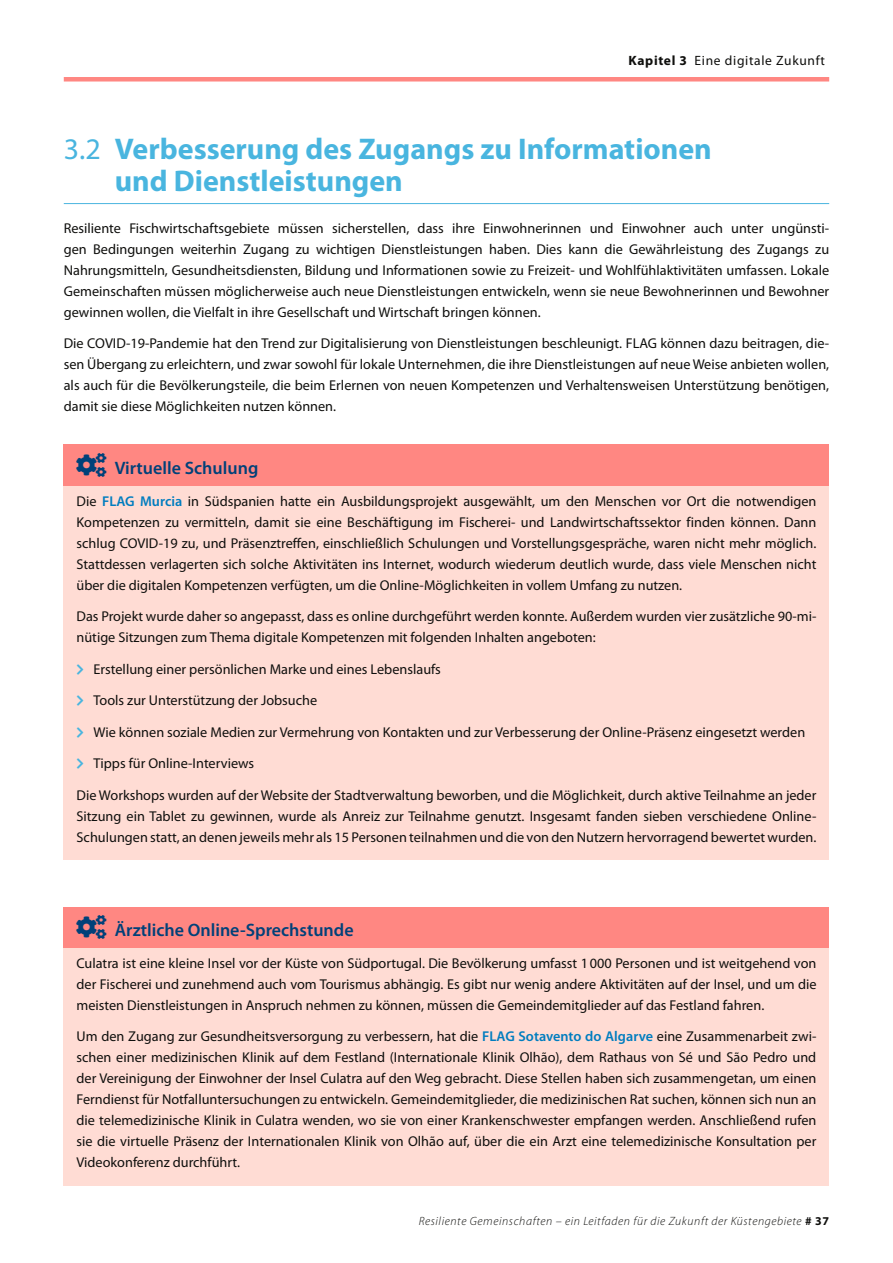
<style>
.page{position:relative;width:893px;height:1263px;background:#fff}
.page>*{position:absolute;margin:0;border:0;box-sizing:border-box;transform-origin:0 0}
.t1{font:700 30px/31.5px "Myriad Pro";color:#49b5df}
.t2{font:600 18px "Myriad Pro";color:#004179}
.t3{font:14.25px/21px "Myriad Pro";color:#0f0f0d;text-align:justify}
.t4{font:13.5px "Myriad Pro";letter-spacing:.05em;color:#0f0f0d}
.t5{font:italic 300 12px "Myriad Pro";letter-spacing:.05em;color:#0f0f0d}
.s1{font-weight:700}
.s2{font-weight:400}
.s3{font-weight:600;color:#007dbf}
.s4{font-weight:700;font-style:normal}
</style>
<div class="page">
<div style="left:64px;top:77px;width:765px;height:5px;background:#ff8782"></div>
<hr style="left:64px;top:203px;width:765px;height:1px;background:#49b5df">
<div style="left:64px;top:444px;width:765px;height:49px;background:#ff8782"></div>
<div style="left:64px;top:486px;width:765px;height:122px;background:#ffdcd4"></div>
<div style="left:64px;top:602px;width:765px;height:58px;background:#ffdcd4"></div>
<div style="left:64px;top:654px;width:765px;height:38px;background:#ffdcd4"></div>
<div style="left:64px;top:686px;width:765px;height:37px;background:#ffdcd4"></div>
<div style="left:64px;top:717px;width:765px;height:38px;background:#ffdcd4"></div>
<div style="left:64px;top:749px;width:765px;height:37px;background:#ffdcd4"></div>
<div style="left:64px;top:780px;width:765px;height:80px;background:#ffdcd4"></div>
<div style="left:64px;top:906px;width:765px;height:49px;background:#ff8782"></div>
<div style="left:64px;top:948px;width:765px;height:80px;background:#ffdcd4"></div>
<div style="left:64px;top:1022px;width:765px;height:163px;background:#ffdcd4"></div>
<p class="t4" style="left:628px;top:52px;width:198px"><span class="s1">Kapitel 3</span> Eine digitale Zukunft</p>
<h1 class="t1" style="left:115px;top:132px;width:598px;text-indent:-51px"><span class="s2">3.2</span> Verbesserung des Zugangs zu Informationen und Dienstleistungen</h1>
<p class="t3" style="left:64px;top:217px;width:767px">Resiliente Fischwirtschaftsgebiete müssen sicherstellen, dass ihre Einwohnerinnen und Einwohner auch unter ungünsti&shy;gen Bedingungen weiterhin Zugang zu wichtigen Dienstleistungen haben. Dies kann die Gewährleistung des Zugangs zu Nahrungsmitteln, Gesundheitsdiensten, Bildung und Informationen sowie zu Freizeit- und Wohlfühlaktivitäten umfassen. Lokale Gemeinschaften müssen möglicherweise auch neue Dienstleistungen entwickeln, wenn sie neue Bewohnerinnen und Bewohner gewinnen wollen, die Vielfalt in ihre Gesellschaft und Wirtschaft bringen können.</p>
<p class="t3" style="left:64px;top:333px;width:767px">Die COVID-19-Pandemie hat den Trend zur Digitalisierung von Dienstleistungen beschleunigt. FLAG können dazu beitragen, die&shy;sen Übergang zu erleichtern, und zwar sowohl für lokale Unternehmen, die ihre Dienstleistungen auf neue Weise anbieten wollen, als auch für die Bevölkerungsteile, die beim Erlernen von neuen Kompetenzen und Verhaltensweisen Unterstützung benötigen, damit sie diese Möglichkeiten nutzen können.</p>
<p class="t2" style="left:115px;top:457px;width:145px">Virtuelle Schulung</p>
<p class="t3" style="left:77px;top:490px;width:741px">Die <span class="s3">FLAG Murcia</span> in Südspanien hatte ein Ausbildungsprojekt ausgewählt, um den Menschen vor Ort die notwendigen Kompetenzen zu vermitteln, damit sie eine Beschäftigung im Fischerei- und Landwirtschaftssektor finden können. Dann schlug COVID-19 zu, und Präsenztreffen, einschließlich Schulungen und Vorstellungsgespräche, waren nicht mehr möglich.<br>Stattdessen verlagerten sich solche Aktivitäten ins Internet, wodurch wiederum deutlich wurde, dass viele Menschen nicht über die digitalen Kompetenzen verfügten, um die Online-Möglichkeiten in vollem Umfang zu nutzen.</p>
<p class="t3" style="left:77px;top:606px;width:741px">Das Projekt wurde daher so angepasst, dass es online durchgeführt werden konnte. Außerdem wurden vier zusätzliche 90-mi&shy;nütige Sitzungen zum Thema digitale Kompetenzen mit folgenden Inhalten angeboten:</p>
<p class="t3" style="left:94px;top:658px;width:349px">Erstellung einer persönlichen Marke und eines Lebenslaufs</p>
<p class="t3" style="left:94px;top:689px;width:225px">Tools zur Unterstützung der Jobsuche</p>
<p class="t3" style="left:94px;top:721px;width:713px">Wie können soziale Medien zur Vermehrung von Kontakten und zur Verbesserung der Online-Präsenz eingesetzt werden</p>
<p class="t3" style="left:94px;top:752px;width:162px">Tipps für Online-Interviews</p>
<p class="t3" style="left:77px;top:784px;width:741px">Die Workshops wurden auf der Website der Stadtverwaltung beworben, und die Möglichkeit, durch aktive Teilnahme an jeder Sitzung ein Tablet zu gewinnen, wurde als Anreiz zur Teilnahme genutzt. Insgesamt fanden sieben verschiedene Online-Schulungen statt, an denen jeweils mehr als 15 Personen teilnahmen und die von den Nutzern hervorragend bewertet wurden.</p>
<p class="t2" style="left:115px;top:919px;width:240px">Ärztliche Online-Sprechstunde</p>
<p class="t3" style="left:77px;top:952px;width:741px">Culatra ist eine kleine Insel vor der Küste von Südportugal. Die Bevölkerung umfasst 1000 Personen und ist weitgehend von der Fischerei und zunehmend auch vom Tourismus abhängig. Es gibt nur wenig andere Aktivitäten auf der Insel, und um die meisten Dienstleistungen in Anspruch nehmen zu können, müssen die Gemeindemitglieder auf das Festland fahren.</p>
<p class="t3" style="left:77px;top:1026px;width:741px">Um den Zugang zur Gesundheitsversorgung zu verbessern, hat die <span class="s3">FLAG Sotavento do Algarve</span> eine Zusammenarbeit zwi&shy;schen einer medizinischen Klinik auf dem Festland (Internationale Klinik Olhão), dem Rathaus von Sé und São Pedro und der Vereinigung der Einwohner der Insel Culatra auf den Weg gebracht. Diese Stellen haben sich zusammengetan, um einen Ferndienst für Notfalluntersuchungen zu entwickeln. Gemeindemitglieder, die medizinischen Rat suchen, können sich nun an die telemedizinische Klinik in Culatra wenden, wo sie von einer Krankenschwester empfangen werden. Anschließend rufen sie die virtuelle Präsenz der Internationalen Klinik von Olhão auf, über die ein Arzt eine telemedizinische Konsultation per Videokonferenz durchführt.</p>
<p class="t5" style="left:419px;top:1214px;width:412px">Resiliente Gemeinschaften – ein Leitfaden für die Zukunft der Küstengebiete <span class="s4"># 37</span></p>
</div>
